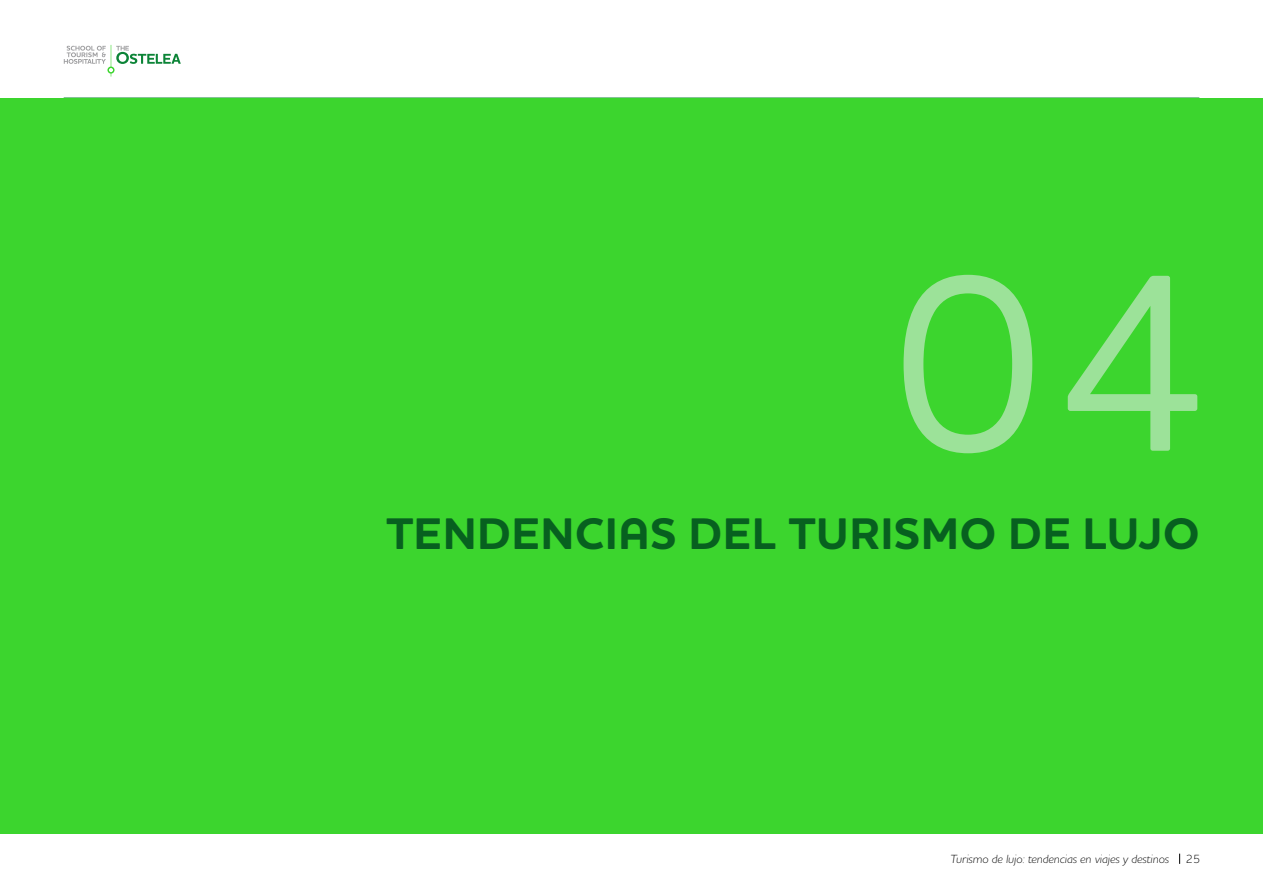
<style>
.page{position:relative;width:1263px;height:893px;background:#fff}
.page>*{position:absolute;margin:0;border:0;box-sizing:border-box;transform-origin:0 0}
.t1{font:500 255px "Houschka Pro";color:#9ce299}
.t2{font:700 45px "Houschka Pro";letter-spacing:.02em;color:#07601f}
.t3{font:italic 300 12px "Houschka Pro";color:#000}
.t4{font:300 12px "Houschka Pro";color:#000}
</style>
<div class="page">
<svg style="left:64px;top:45px;width:117px;height:32px"></svg>
<hr style="left:64px;top:833px;width:1135px;height:1px;background:#148637">
<div style="left:0;top:98px;width:1263px;height:735px;background:#3cd52e"></div>
<h1 class="t1" style="left:891px;top:201px;width:320px">04</h1>
<h2 class="t2" style="left:386px;top:504px;width:815px">TENDENCIAS DEL TURISMO DE LUJO</h2>
<p class="t3" style="left:950px;top:851px;width:220px">Turismo de lujo: tendencias en viajes y destinos</p>
<p class="t4" style="left:1186px;top:851px;width:16px">25</p>
</div>
